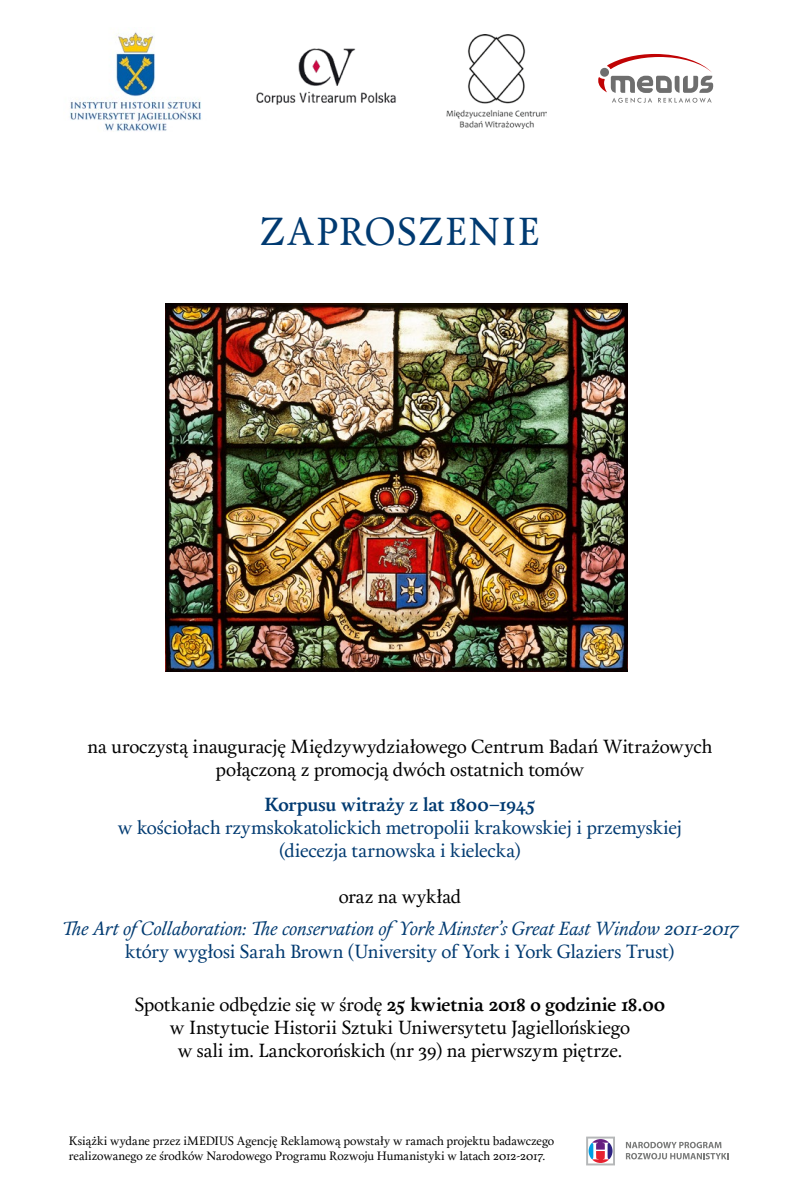
<style>
.page{position:relative;width:800px;height:1200px;background:#fff}
.page>*{position:absolute;margin:0;border:0;box-sizing:border-box;transform-origin:0 0}
.t1{font:39px "Calendas Plus";letter-spacing:.04em;color:#003a71}
.t2{font:19px/23px "Calendas Plus";letter-spacing:-.005em;color:#000;text-align:center}
.t3{font:19px/23px "Calendas Plus";letter-spacing:-.01em;color:#003a71;text-align:center}
.t4{font:italic 19px "Calendas Plus";letter-spacing:-.01em;color:#003a71}
.t5{font:700 19px "Calendas Plus";letter-spacing:-.01em;color:#003a71}
.t6{font:12.1px/14.6px "Calendas Plus";letter-spacing:-.005em;color:#000}
.s1{font-weight:700}
</style>
<div class="page">
<svg style="left:626px;top:1142px;width:103px;height:17px"></svg>
<svg style="left:586px;top:1137px;width:29px;height:28px"></svg>
<svg style="left:598px;top:54px;width:115px;height:49px"></svg>
<img style="left:256px;top:48px;width:140px;height:57px">
<img style="left:446px;top:34px;width:101px;height:95px">
<img style="left:70px;top:32px;width:131px;height:99px">
<img style="left:165px;top:304px;width:463px;height:367px">
<h1 class="t1" style="left:260px;top:203px;width:281px">ZAPROSZENIE</h1>
<p class="t2" style="left:88px;top:734px;width:626px">na uroczystą inaugurację Międzywydziałowego Centrum Badań Witrażowych połączoną z promocją dwóch ostatnich tomów</p>
<p class="t5" style="left:264px;top:791px;width:273px">Korpusu witraży z lat 1800–1945</p>
<p class="t3" style="left:118px;top:815px;width:566px">w kościołach rzymskokatolickich metropolii krakowskiej i przemyskiej (diecezja tarnowska i kielecka(</p>
<p class="t2" style="left:339px;top:884px;width:124px">oraz na wykład</p>
<p class="t4" style="left:399px;top:915px;width:341px">York Minster s’ Great East Window 2011-2017</p>
<p class="t4" style="left:62px;top:915px;width:87px">The Art of</p>
<p class="t3" style="left:125px;top:939px;width:551px">który wygłosi Sarah Brown (University of York i York Glaziers Trust(</p>
<p class="t2" style="left:135px;top:992px;width:532px">Spotkanie odbędzie się w środę <span class="s1">25 kwietnia 2018 o godzinie 18.00 </span>w Instytucie Historii Sztuki Uniwersytetu Jagiellońskiego<br>w sali im. Lanckorońskich (nr 39) na pierwszym piętrze.</p>
<p class="t4" style="left:141px;top:915px;width:263px">Collaboration: The conservation of</p>
<p class="t6" style="left:69px;top:1133px;width:487px">Książki wydane przez iMEDIUS Agencję Reklamową powstały w ramach projektu badawczego realizowanego ze środków Narodowego Programu Rozwoju Humanistyki w latach 2012-2017.</p>
</div>
